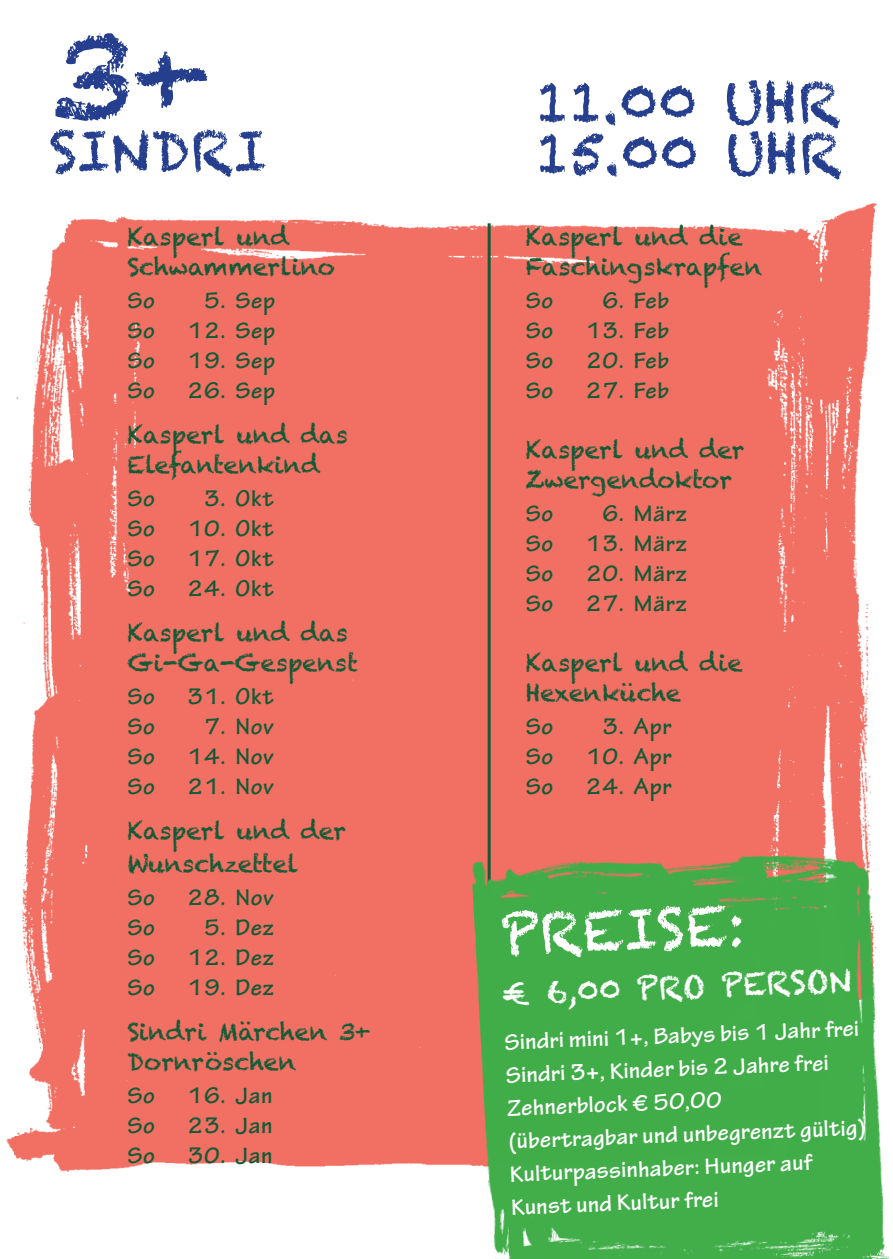
<style>
.page{position:relative;width:893px;height:1259px;background:#fff}
.page>*{position:absolute;margin:0;border:0;box-sizing:border-box;transform-origin:0 0}
.t1{font:121.5px "Chalkduster";color:#253f8e}
.t2{font:55.5px/51px "Chalkduster";color:#253f8e}
.t3{font:55.5px "Chalkduster";color:#fff}
.t4{font:31.5px "Chalkduster";color:#fff}
.t5{font:700 24px "Tekton Pro";letter-spacing:.03em;color:#125b36}
.t6{font:24px/30px "Chalkduster";letter-spacing:-.01em;color:#125b36}
.t7{font:700 24px/33px "Tekton Pro";color:#fff}
</style>
<div class="page">
<img style="left:6px;top:203px;width:871px;height:969px">
<hr style="left:488px;top:223px;width:3px;height:856px;background:#125b36">
<img style="left:471px;top:840px;width:419px;height:419px">
<h1 class="t1" style="left:49px;top:6px;width:161px">3+</h1>
<h2 class="t2" style="left:49px;top:125px;width:219px">SINDRI</h2>
<p class="t6" style="left:128px;top:221px;width:209px">Kasperl und<br>Schwammerlino</p>
<p class="t5" style="left:128px;top:286px;width:29px">So</p>
<p class="t5" style="left:204px;top:286px;width:73px">5. Sep</p>
<p class="t5" style="left:128px;top:316px;width:29px">So</p>
<p class="t5" style="left:188px;top:316px;width:89px">12. Sep</p>
<p class="t5" style="left:128px;top:346px;width:29px">So</p>
<p class="t5" style="left:188px;top:346px;width:89px">19. Sep</p>
<p class="t5" style="left:128px;top:376px;width:29px">So</p>
<p class="t5" style="left:188px;top:376px;width:89px">26. Sep</p>
<p class="t6" style="left:128px;top:419px;width:222px">Kasperl und das<br>Elefantenkind</p>
<p class="t5" style="left:128px;top:484px;width:29px">So</p>
<p class="t5" style="left:204px;top:484px;width:71px">3. Okt</p>
<p class="t5" style="left:128px;top:514px;width:29px">So</p>
<p class="t5" style="left:188px;top:514px;width:87px">10. Okt</p>
<p class="t5" style="left:128px;top:544px;width:29px">So</p>
<p class="t5" style="left:188px;top:544px;width:88px">17. Okt</p>
<p class="t5" style="left:128px;top:574px;width:29px">So</p>
<p class="t5" style="left:188px;top:574px;width:88px">24. Okt</p>
<p class="t6" style="left:128px;top:617px;width:232px">Kasperl und das<br>Gi-Ga-Gespenst</p>
<p class="t5" style="left:128px;top:682px;width:29px">So</p>
<p class="t5" style="left:188px;top:682px;width:88px">31. Okt</p>
<p class="t5" style="left:128px;top:712px;width:29px">So</p>
<p class="t5" style="left:204px;top:712px;width:71px">7. Nov</p>
<p class="t5" style="left:128px;top:742px;width:29px">So</p>
<p class="t5" style="left:188px;top:742px;width:88px">14. Nov</p>
<p class="t5" style="left:128px;top:772px;width:29px">So</p>
<p class="t5" style="left:188px;top:772px;width:88px">21. Nov</p>
<p class="t6" style="left:128px;top:814px;width:220px;line-height:33px">Kasperl und der<br>Wunschzettel</p>
<p class="t5" style="left:128px;top:883px;width:29px">So</p>
<p class="t5" style="left:188px;top:883px;width:88px">28. Nov</p>
<p class="t5" style="left:128px;top:913px;width:29px">So</p>
<p class="t5" style="left:204px;top:913px;width:71px">5. Dez</p>
<p class="t5" style="left:128px;top:943px;width:29px">So</p>
<p class="t5" style="left:188px;top:943px;width:88px">12. Dez</p>
<p class="t5" style="left:128px;top:973px;width:29px">So</p>
<p class="t5" style="left:188px;top:973px;width:88px">19. Dez</p>
<p class="t6" style="left:128px;top:1016px;width:244px">Sindri Märchen 3+<br>Dornröschen</p>
<p class="t5" style="left:128px;top:1081px;width:29px">So</p>
<p class="t5" style="left:188px;top:1081px;width:87px">16. Jan</p>
<p class="t5" style="left:128px;top:1111px;width:29px">So</p>
<p class="t5" style="left:188px;top:1111px;width:87px">23. Jan</p>
<p class="t5" style="left:128px;top:1141px;width:29px">So</p>
<p class="t5" style="left:188px;top:1141px;width:86px">30. Jan</p>
<h2 class="t2" style="left:536px;top:77px;width:308px">11.00 UHR<br>15.00 UHR</h2>
<p class="t6" style="left:526px;top:221px;width:238px">Kasperl und die<br>Faschingskrapfen</p>
<p class="t5" style="left:526px;top:286px;width:29px">So</p>
<p class="t5" style="left:602px;top:286px;width:68px">6. Feb</p>
<p class="t5" style="left:526px;top:316px;width:29px">So</p>
<p class="t5" style="left:586px;top:316px;width:85px">13. Feb</p>
<p class="t5" style="left:526px;top:346px;width:29px">So</p>
<p class="t5" style="left:586px;top:346px;width:84px">20. Feb</p>
<p class="t5" style="left:526px;top:376px;width:29px">So</p>
<p class="t5" style="left:586px;top:376px;width:85px">27. Feb</p>
<p class="t6" style="left:526px;top:434px;width:220px">Kasperl und der<br>Zwergendoktor</p>
<p class="t5" style="left:526px;top:499px;width:29px">So</p>
<p class="t5" style="left:602px;top:499px;width:86px">6. März</p>
<p class="t5" style="left:526px;top:529px;width:29px">So</p>
<p class="t5" style="left:586px;top:529px;width:102px">13. März</p>
<p class="t5" style="left:526px;top:559px;width:29px">So</p>
<p class="t5" style="left:586px;top:559px;width:102px">20. März</p>
<p class="t5" style="left:526px;top:589px;width:29px">So</p>
<p class="t5" style="left:586px;top:589px;width:102px">27. März</p>
<p class="t6" style="left:526px;top:647px;width:218px">Kasperl und die<br>Hexenküche</p>
<p class="t5" style="left:526px;top:712px;width:29px">So</p>
<p class="t5" style="left:602px;top:712px;width:71px">3. Apr</p>
<p class="t5" style="left:526px;top:742px;width:29px">So</p>
<p class="t5" style="left:586px;top:742px;width:87px">10. Apr</p>
<p class="t5" style="left:526px;top:772px;width:29px">So</p>
<p class="t5" style="left:586px;top:772px;width:87px">24. Apr</p>
<h2 class="t3" style="left:499px;top:901px;width:247px;rotate:-2deg">PREISE:</h2>
<h3 class="t4" style="left:502px;top:974px;width:350px;rotate:-2deg">€ 6,00 PRO PERSON</h3>
<p class="t7" style="left:504px;top:1025px;width:359px;rotate:-2deg">Sindri mini 1+, Babys bis 1 Jahr frei<br>Sindri 3+, Kinder bis 2 Jahre frei<br>Zehnerblock € 50,00<br>(übertragbar und unbegrenzt gültig)<br>Kulturpassinhaber: Hunger auf<br>Kunst und Kultur frei</p>
</div>
